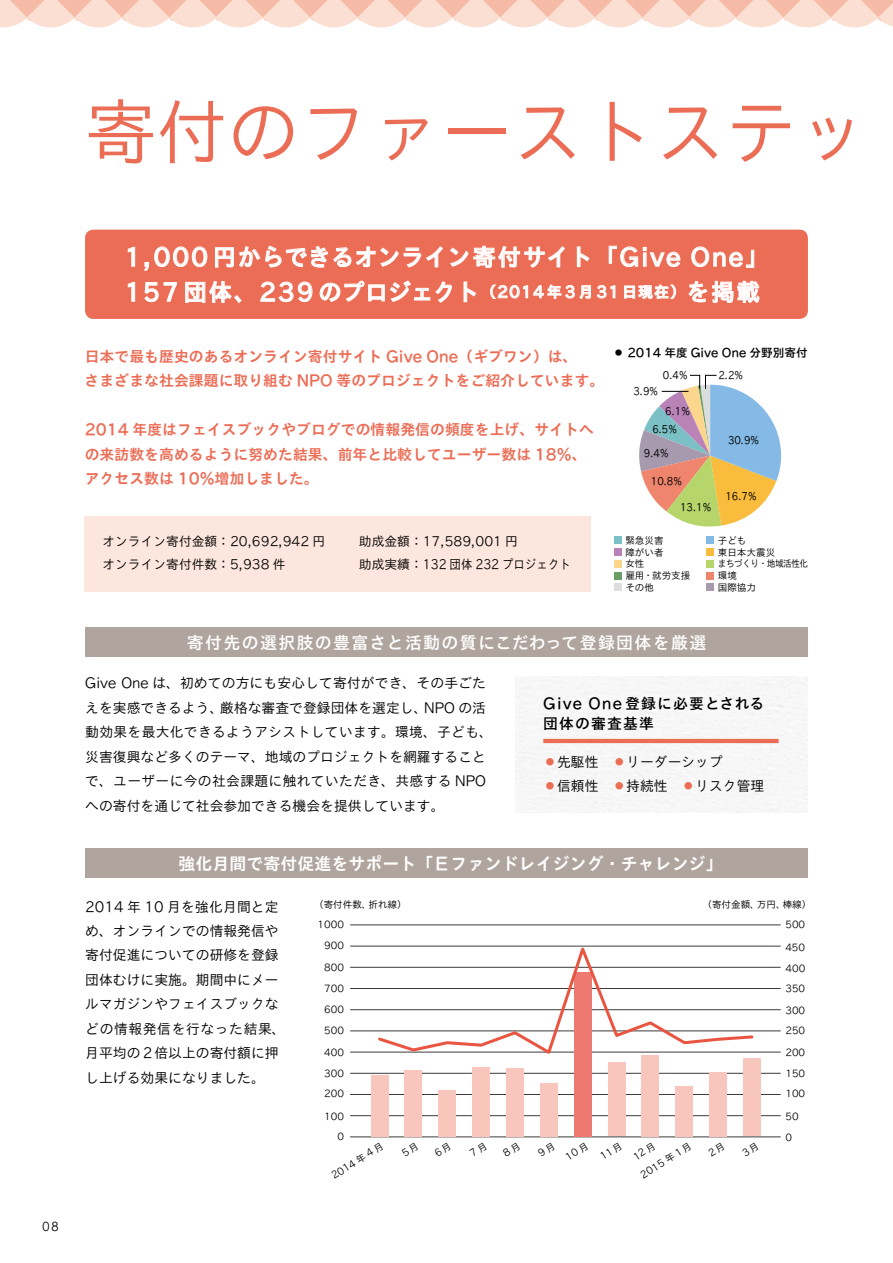
<style>
.page{position:relative;width:893px;height:1263px;background:#fff}
.page>*{position:absolute;margin:0;border:0;box-sizing:border-box;transform-origin:0 0}
.t1{font:71.25px "TB Go Std L";color:#ec6d56}
.t2{font:23.4px/35.1px "TB Go Std DB";letter-spacing:.075em;color:#fff}
.t3{font:16.95px "TB Go Std B";color:#fff}
.t4{font:16.95px "TB Go Std DB";letter-spacing:.075em;color:#fff}
.t5{font:14.85px/24.5px "TB Go Std B";color:#ec6d56}
.t6{font:14.85px/19.2px "TB Go Std DB";letter-spacing:.075em;color:#000}
.t7{font:13.8px/24.5px "TB Go Std L";color:#000}
.t8{font:12.75px "TB Go Std L";color:#000}
.t9{font:12.75px "Century Gothic";color:#000}
.t10{font:11.7px "TB Go Std DB";color:#000}
.t11{font:10.2px "TB Go Std R";color:#000;scale:.9 1}
.t12{font:9.6px/11.7px "TB Go Std L";color:#000}
.s1{font-size:14.85px}
.s2{color:#ec6d56}
</style>
<div class="page">
<svg style="left:0;top:0;width:893px;height:28px;background:#fadace"></svg>
<div style="left:85px;top:230px;width:723px;height:89px;background:#ec6d56;border-radius:9px"></div>
<svg style="left:128px;top:247px;width:7px;height:20px"></svg>
<svg style="left:144px;top:246px;width:64px;height:25px"></svg>
<svg style="left:215px;top:245px;width:228px;height:23px"></svg>
<svg style="left:450px;top:246px;width:115px;height:22px"></svg>
<svg style="left:577px;top:246px;width:13px;height:21px"></svg>
<svg style="left:609px;top:246px;width:71px;height:21px"></svg>
<svg style="left:691px;top:246px;width:63px;height:22px"></svg>
<svg style="left:128px;top:282px;width:7px;height:20px"></svg>
<svg style="left:144px;top:282px;width:33px;height:20px"></svg>
<svg style="left:185px;top:281px;width:57px;height:22px"></svg>
<svg style="left:260px;top:281px;width:53px;height:21px"></svg>
<svg style="left:319px;top:280px;width:133px;height:23px"></svg>
<svg style="left:463px;top:281px;width:13px;height:21px"></svg>
<svg style="left:490px;top:284px;width:126px;height:15px"></svg>
<svg style="left:624px;top:284px;width:52px;height:15px"></svg>
<svg style="left:688px;top:280px;width:72px;height:23px"></svg>
<div style="left:85px;top:516px;width:506px;height:76px;background:#fce6dd"></div>
<div style="left:85px;top:627px;width:723px;height:30px;background:#b0a59e"></div>
<svg style="left:543px;top:689px;width:220px;height:41px"></svg>
<hr style="left:543px;top:739px;width:236px;height:4px;background:#ec6d56">
<div style="left:85px;top:848px;width:723px;height:30px;background:#b0a59e"></div>
<hr style="left:350px;top:1136px;width:431px;height:1px;background:#3e3a39">
<hr style="left:350px;top:1094px;width:431px;height:1px;background:#3e3a39">
<hr style="left:350px;top:1052px;width:431px;height:1px;background:#3e3a39">
<hr style="left:350px;top:1009px;width:431px;height:1px;background:#3e3a39">
<hr style="left:350px;top:967px;width:431px;height:1px;background:#3e3a39">
<hr style="left:350px;top:925px;width:431px;height:1px;background:#3e3a39">
<hr style="left:350px;top:946px;width:431px;height:1px;background:#3e3a39">
<hr style="left:350px;top:988px;width:431px;height:1px;background:#3e3a39">
<hr style="left:350px;top:1031px;width:431px;height:1px;background:#3e3a39">
<hr style="left:350px;top:1073px;width:431px;height:1px;background:#3e3a39">
<hr style="left:350px;top:1115px;width:431px;height:1px;background:#3e3a39">
<div style="left:371px;top:1075px;width:18px;height:61px;background:#f8c6bd"></div>
<div style="left:404px;top:1070px;width:18px;height:66px;background:#f8c6bd"></div>
<div style="left:438px;top:1090px;width:18px;height:46px;background:#f8c6bd"></div>
<div style="left:472px;top:1067px;width:18px;height:69px;background:#f8c6bd"></div>
<div style="left:506px;top:1068px;width:18px;height:68px;background:#f8c6bd"></div>
<div style="left:540px;top:1083px;width:18px;height:53px;background:#f8c6bd"></div>
<div style="left:574px;top:972px;width:18px;height:164px;background:#ed7971"></div>
<div style="left:607px;top:1062px;width:18px;height:74px;background:#f8c6bd"></div>
<div style="left:641px;top:1055px;width:18px;height:81px;background:#f8c6bd"></div>
<div style="left:675px;top:1086px;width:18px;height:50px;background:#f8c6bd"></div>
<div style="left:709px;top:1072px;width:18px;height:64px;background:#f8c6bd"></div>
<div style="left:743px;top:1058px;width:18px;height:78px;background:#f8c6bd"></div>
<svg style="left:376px;top:945px;width:379px;height:109px"></svg>
<div style="left:706px;top:537px;width:8px;height:7px;background:#84bae5"></div>
<div style="left:706px;top:548px;width:8px;height:8px;background:#f9bc3d"></div>
<div style="left:706px;top:560px;width:8px;height:7px;background:#b6d56a"></div>
<div style="left:706px;top:572px;width:8px;height:7px;background:#ef856d"></div>
<div style="left:706px;top:583px;width:8px;height:8px;background:#a79aaf"></div>
<div style="left:614px;top:537px;width:7px;height:7px;background:#7bc0c5"></div>
<div style="left:614px;top:548px;width:7px;height:8px;background:#ba83b7"></div>
<div style="left:614px;top:560px;width:7px;height:7px;background:#fcd68c"></div>
<div style="left:614px;top:572px;width:7px;height:7px;background:#6c9f68"></div>
<div style="left:614px;top:583px;width:7px;height:8px;background:#dcdddd"></div>
<svg style="left:639px;top:375px;width:142px;height:152px"></svg>
<h1 class="t1" style="left:85px;top:71px;width:785px">寄付のファーストステッ</h1>
<p class="t9" style="left:43px;top:1219px;width:17px">08</p>
<h2 class="t2" style="left:124px;top:239px;width:646px">1,000 円からできるオンライン寄付サイト「Give One」<br>157 団体、239 のプロジェクト<span class="s1">（2014年3月31日現在）</span>を掲載</h2>
<p class="t5" style="left:85px;top:344px;width:521px">日本で最も歴史のあるオンライン寄付サイト Give One（ギブワン）は、<br>さまざまな社会課題に取り組む NPO 等のプロジェクトをご紹介しています。</p>
<p class="t5" style="left:85px;top:417px;width:511px">2014 年度はフェイスブックやブログでの情報発信の頻度を上げ、サイトへの来訪数を高めるように努めた結果、前年と比較してユーザー数は 18％、アクセス数は 10％増加しました。</p>
<p class="t8" style="left:102px;top:531px;width:224px">オンライン寄付金額：20,692,942 円</p>
<p class="t8" style="left:359px;top:531px;width:161px">助成金額：17,589,001 円</p>
<p class="t8" style="left:102px;top:553px;width:185px">オンライン寄付件数：5,938 件</p>
<p class="t8" style="left:359px;top:553px;width:214px">助成実績：132 団体 232 プロジェクト</p>
<p class="t10" style="left:613px;top:343px;width:197px">● 2014 年度 Give One 分野別寄付</p>
<p class="t11" style="left:663px;top:366px;width:29px">0.4%</p>
<p class="t11" style="left:718px;top:366px;width:29px">2.2%</p>
<p class="t11" style="left:633px;top:383px;width:29px">3.9%</p>
<p class="t11" style="left:665px;top:402px;width:29px">6.1%</p>
<p class="t11" style="left:652px;top:420px;width:29px">6.5%</p>
<p class="t11" style="left:644px;top:445px;width:29px">9.4%</p>
<p class="t11" style="left:651px;top:472px;width:36px">10.8%</p>
<p class="t11" style="left:680px;top:499px;width:36px">13.1%</p>
<p class="t11" style="left:728px;top:432px;width:36px">30.9%</p>
<p class="t11" style="left:725px;top:488px;width:36px">16.7%</p>
<p class="t12" style="left:625px;top:534px;width:67px">緊急災害<br>障がい者<br>女性<br>雇用・就労支援その他</p>
<p class="t12" style="left:718px;top:534px;width:92px">子ども<br>東日本大震災<br>まちづくり・地域活性化環境<br>国際協力</p>
<p class="t4" style="left:187px;top:628px;width:521px">寄付先の選択肢の豊富さと活動の質にこだわって登録団体を厳選</p>
<p class="t7" style="left:85px;top:670px;width:409px">Give One は、初めての方にも安心して寄付ができ、その手ごたえを実感できるよう、厳格な審査で登録団体を選定し、NPO の活動効果を最大化できるようアシストしています。環境、子ども、災害復興など多くのテーマ、地域のプロジェクトを網羅することで、ユーザーに今の社会課題に触れていただき、共感する NPOへの寄付を通じて社会参加できる機会を提供しています。</p>
<p class="t6" style="left:543px;top:694px;width:223px">Give One 登録に必要とされる団体の審査基準</p>
<p class="t7" style="left:543px;top:749px;width:181px"><span class="s2">●</span>先駆性　<span class="s2">●</span>リーダーシップ</p>
<p class="t7" style="left:543px;top:773px;width:223px"><span class="s2">●</span>信頼性　<span class="s2">●</span>持続性　<span class="s2">●</span>リスク管理</p>
<p class="t3" style="left:178px;top:849px;width:546px">強化月間で寄付促進をサポート「Ｅファンドレイジング・チャレンジ」</p>
<p class="t7" style="left:85px;top:893px;width:202px">2014 年 10 月を強化月間と定め、オンラインでの情報発信や寄付促進についての研修を登録団体むけに実施。期間中にメールマガジンやフェイスブックなどの情報発信を行なった結果、月平均の 2 倍以上の寄付額に押し上げる効果になりました。</p>
<p class="t12" style="left:314px;top:898px;width:94px">（寄付件数、折れ線）</p>
<p class="t12" style="left:702px;top:898px;width:110px">（寄付金額、万円、棒線）</p>
<p class="t12" style="left:785px;top:941px;width:21px">450</p>
<p class="t12" style="left:318px;top:914px;width:28px;line-height:20.9px;text-align:right">1000<br>900</p>
<p class="t12" style="left:785px;top:918px;width:21px">500</p>
<p class="t12" style="left:324px;top:961px;width:21px">800</p>
<p class="t12" style="left:324px;top:982px;width:21px">700</p>
<p class="t12" style="left:785px;top:958px;width:22px;line-height:20px">400<br>350</p>
<p class="t12" style="left:324px;top:1002px;width:21px">600</p>
<p class="t12" style="left:324px;top:1024px;width:21px">500</p>
<p class="t12" style="left:785px;top:999px;width:21px;line-height:20.5px">300<br>250</p>
<p class="t12" style="left:324px;top:1041px;width:21px;line-height:20.9px">400<br>300</p>
<p class="t12" style="left:785px;top:1041px;width:21px;line-height:20.9px">200<br>150</p>
<p class="t12" style="left:324px;top:1087px;width:21px">200</p>
<p class="t12" style="left:324px;top:1109px;width:21px">100</p>
<p class="t12" style="left:785px;top:1087px;width:21px">100</p>
<p class="t12" style="left:785px;top:1109px;width:15px">50</p>
<p class="t12" style="left:337px;top:1130px;width:8px">0</p>
<p class="t12" style="left:329px;top:1171px;width:61px;rotate:-32deg">2014 年 4 月</p>
<p class="t12" style="left:638px;top:1170px;width:60px;rotate:-32deg">2015 年 1月</p>
<p class="t12" style="left:785px;top:1131px;width:8px">0</p>
</div>
